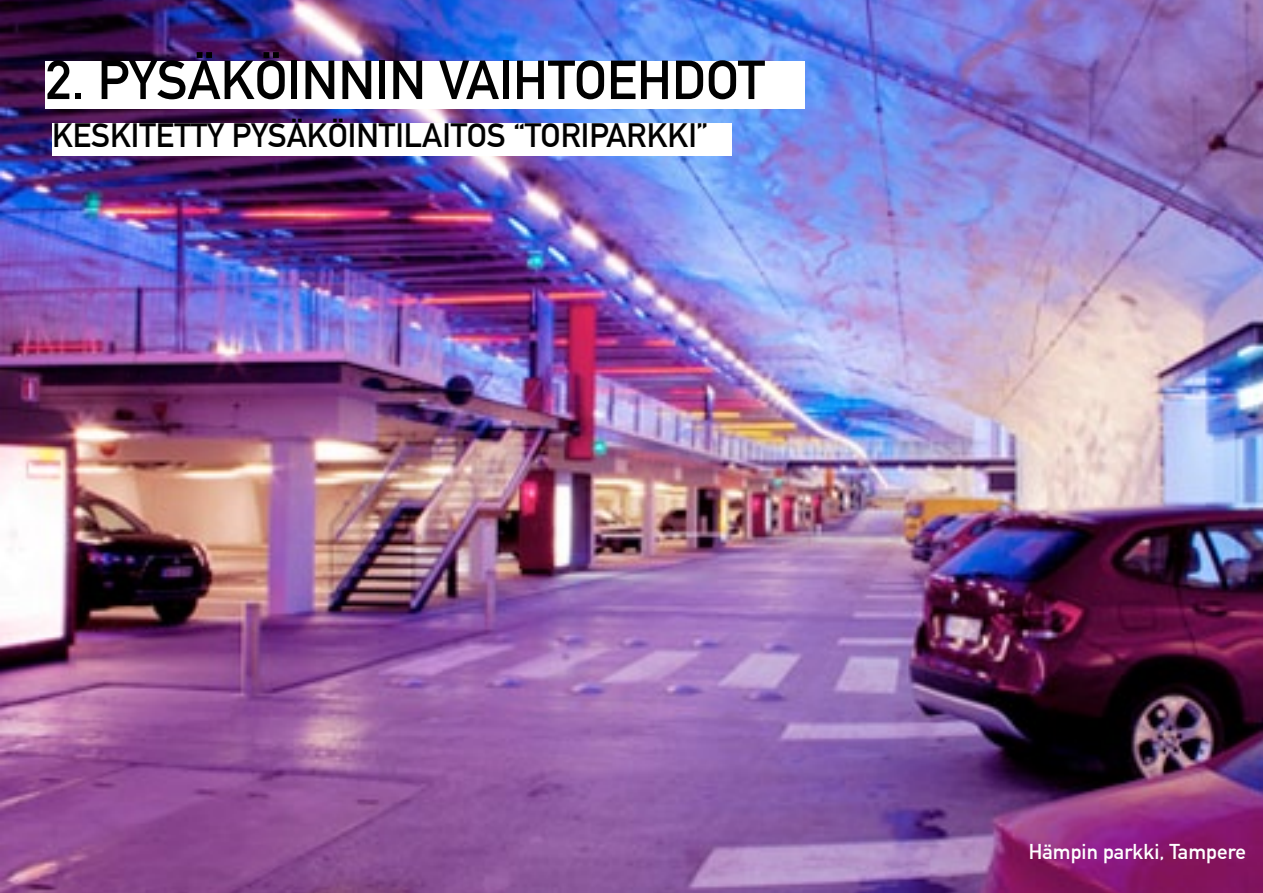
<style>
.page{position:relative;width:1263px;height:893px;background:#fff}
.page>*{position:absolute;margin:0;border:0;box-sizing:border-box;transform-origin:0 0}
.t1{font:54px "DIN Mittelschrift LT";color:#000}
.t2{font:33px "DIN Mittelschrift LT";color:#000}
.t3{font:21px "DIN Mittelschrift LT";color:#fff}
</style>
<div class="page">
<img style="left:0;top:0;width:1263px;height:893px">
<div style="left:46px;top:61px;width:759px;height:47px;background:#fff"></div>
<div style="left:52px;top:123px;width:679px;height:33px;background:#fff"></div>
<h1 class="t1" style="left:46px;top:48px;width:721px">2. PYSÄKÖINNIN VAIHTOEHDOT</h1>
<p class="t2" style="left:52px;top:116px;width:657px">KESKITETTY PYSÄKÖINTILAITOS “TORIPARKKI”</p>
<p class="t3" style="left:1029px;top:839px;width:219px">Hämpin parkki, Tampere</p>
</div>
